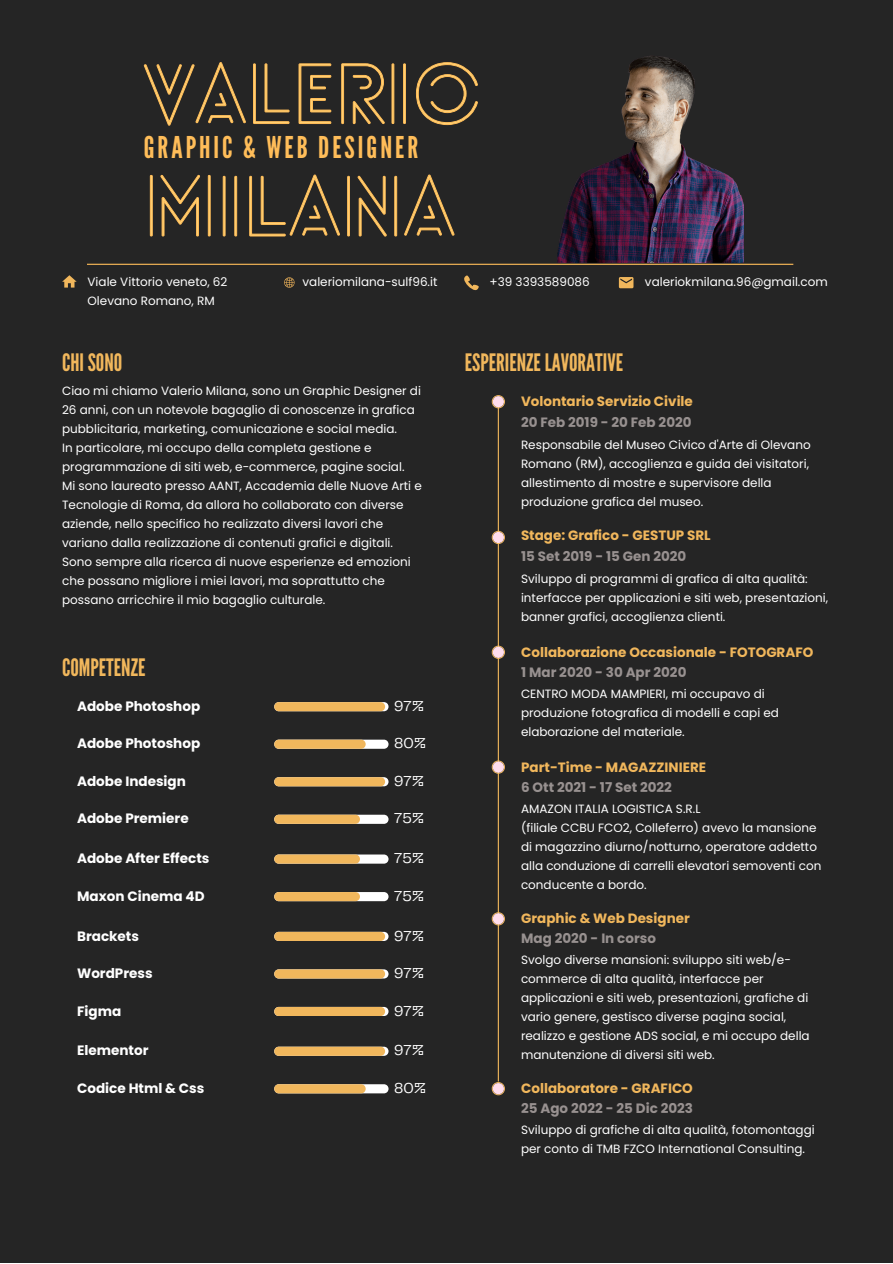
<style>
.page{position:relative;width:893px;height:1264px;background:#fff}
.page>*{position:absolute;margin:0;border:0;box-sizing:border-box;transform-origin:0 0}
.t1{font:300 81px/112.4px "Lovelo Line";color:#ffd377}
.t2{font:30px "League Gothic";letter-spacing:.1em;color:#ffbd59}
.t3{font:24px "League Gothic";color:#f1b75c}
.t4{font:15px "Telegraf";color:#fff}
.t5{font:700 13.5px "Poppins";color:#f1b75c}
.t6{font:700 13.5px "Poppins";color:#fff}
.t7{font:700 13.5px "Poppins";color:#989190}
.t8{font:12px/19px "Poppins";color:#fff}
</style>
<div class="page">
<div style="left:0;top:0;width:892px;height:1262px;background:#252525"></div>
<hr style="left:497px;top:396px;width:2px;height:685px;background:#f1b75c">
<svg style="left:274px;top:702px;width:114px;height:9px"></svg>
<svg style="left:274px;top:777px;width:114px;height:9px"></svg>
<svg style="left:274px;top:814px;width:114px;height:9px"></svg>
<svg style="left:274px;top:854px;width:114px;height:9px"></svg>
<svg style="left:274px;top:892px;width:114px;height:9px"></svg>
<svg style="left:274px;top:931px;width:114px;height:10px"></svg>
<svg style="left:274px;top:969px;width:114px;height:9px"></svg>
<svg style="left:274px;top:1006px;width:114px;height:10px"></svg>
<svg style="left:274px;top:1046px;width:114px;height:9px"></svg>
<svg style="left:274px;top:1084px;width:114px;height:9px"></svg>
<svg style="left:274px;top:739px;width:114px;height:9px"></svg>
<svg style="left:491px;top:395px;width:14px;height:13px"></svg>
<div style="left:492px;top:396px;width:12px;height:11px;background:#ffdded;border-radius:50%"></div>
<svg style="left:491px;top:531px;width:14px;height:13px"></svg>
<div style="left:492px;top:532px;width:12px;height:11px;background:#ffdded;border-radius:50%"></div>
<svg style="left:491px;top:645px;width:14px;height:14px"></svg>
<svg style="left:492px;top:646px;width:12px;height:12px"></svg>
<svg style="left:491px;top:760px;width:14px;height:13px"></svg>
<div style="left:492px;top:761px;width:12px;height:11px;background:#ffdded;border-radius:50%"></div>
<svg style="left:491px;top:912px;width:14px;height:13px"></svg>
<div style="left:492px;top:913px;width:12px;height:11px;background:#ffdded;border-radius:50%"></div>
<svg style="left:491px;top:1082px;width:14px;height:13px"></svg>
<div style="left:492px;top:1083px;width:12px;height:11px;background:#ffdded;border-radius:50%"></div>
<hr style="left:87px;top:264px;width:706px;height:1px;background:#ffbd59">
<svg style="left:62px;top:275px;width:15px;height:12px"></svg>
<svg style="left:464px;top:275px;width:14px;height:15px"></svg>
<svg style="left:284px;top:277px;width:11px;height:11px"></svg>
<svg style="left:619px;top:277px;width:14px;height:11px"></svg>
<img style="left:558px;top:56px;width:185px;height:206px">
<svg style="left:143px;top:62px;width:335px;height:64px"></svg>
<svg style="left:150px;top:174px;width:304px;height:63px"></svg>
<h1 class="t1" style="left:144px;top:46px;width:339px">VALERIO<br>MILANA</h1>
<h2 class="t2" style="left:144px;top:130px;width:276px">GRAPHIC &amp; WEB DESIGNER</h2>
<p class="t8" style="left:87px;top:272px;width:141px">Viale Vittorio veneto, 62<br>Olevano Romano, RM</p>
<p class="t8" style="left:302px;top:272px;width:136px">valeriomilana-sulf96.it</p>
<p class="t8" style="left:489px;top:272px;width:102px">+39 3393589086</p>
<p class="t8" style="left:645px;top:272px;width:184px">valeriokmilana.96@gmail.com</p>
<h3 class="t3" style="left:62px;top:348px;width:62px">CHISONO</h3>
<p class="t8" style="left:62px;top:382px;width:361px">Ciao mi chiamo Valerio Milana, sono un Graphic Designer di 26 anni, con un notevole bagaglio di conoscenze in grafica pubblicitaria, marketing, comunicazione e social media.<br>In particolare, mi occupo della completa gestione e programmazione di siti web, e-commerce, pagine social.<br>Mi sono laureato presso AANT, Accademia delle Nuove Arti e Tecnologie di Roma, da allora ho collaborato con diverse aziende, nello specifico ho realizzato diversi lavori che variano dalla realizzazione di contenuti grafici e digitali.<br>Sono sempre alla ricerca di nuove esperienze ed emozioni che possano migliore i miei lavori, ma soprattutto che possano arricchire il mio bagaglio culturale.</p>
<h3 class="t3" style="left:62px;top:653px;width:85px">COMPETENZE</h3>
<p class="t6" style="left:77px;top:696px;width:125px">Adobe Photoshop</p>
<p class="t6" style="left:77px;top:734px;width:125px">Adobe Photoshop</p>
<p class="t6" style="left:77px;top:771px;width:110px">Adobe Indesign</p>
<p class="t6" style="left:77px;top:809px;width:113px">Adobe Premiere</p>
<p class="t6" style="left:77px;top:849px;width:134px">Adobe After Effects</p>
<p class="t6" style="left:77px;top:886px;width:129px">Maxon Cinema 4D</p>
<p class="t6" style="left:77px;top:926px;width:63px">Brackets</p>
<p class="t6" style="left:77px;top:963px;width:77px">WordPress</p>
<p class="t6" style="left:77px;top:1001px;width:46px">Figma</p>
<p class="t6" style="left:77px;top:1041px;width:73px">Elementor</p>
<p class="t6" style="left:77px;top:1078px;width:129px">Codice Html &amp; Css</p>
<p class="t4" style="left:394px;top:699px;width:31px">97%</p>
<p class="t4" style="left:394px;top:737px;width:33px">80%</p>
<p class="t4" style="left:394px;top:774px;width:31px">97%</p>
<p class="t4" style="left:394px;top:812px;width:31px">75%</p>
<p class="t4" style="left:394px;top:851px;width:31px">75%</p>
<p class="t4" style="left:394px;top:889px;width:31px">75%</p>
<p class="t4" style="left:394px;top:929px;width:31px">97%</p>
<p class="t4" style="left:394px;top:966px;width:31px">97%</p>
<p class="t4" style="left:394px;top:1004px;width:31px">97%</p>
<p class="t4" style="left:394px;top:1043px;width:31px">97%</p>
<p class="t4" style="left:394px;top:1081px;width:33px">80%</p>
<h3 class="t3" style="left:465px;top:348px;width:160px">ESPERIENZE LAVORATIVE</h3>
<p class="t5" style="left:521px;top:392px;width:173px">Volontario Servizio Civile</p>
<p class="t8" style="left:521px;top:435px;width:291px">Responsabile del Museo Civico d'Arte di Olevano Romano (RM), accoglienza e guida dei visitatori, allestimento di mostre e supervisore della produzione grafica del museo.</p>
<p class="t7" style="left:521px;top:413px;width:172px">20 Feb 2019 - 20 Feb 2020</p>
<p class="t5" style="left:521px;top:526px;width:191px">Stage: Grafico - GESTUP SRL</p>
<p class="t7" style="left:521px;top:547px;width:167px">15 Set 2019 - 15 Gen 2020</p>
<p class="t8" style="left:521px;top:569px;width:309px">Sviluppo di programmi di grafica di alta qualità: interfacce per applicazioni e siti web, presentazioni, banner grafici, accoglienza clienti.</p>
<p class="t5" style="left:521px;top:642px;width:294px">Collaborazione Occasionale - FOTOGRAFO</p>
<p class="t8" style="left:521px;top:684px;width:259px">CENTRO MODA MAMPIERI, mi occupavo di produzione fotografica di modelli e capi ed elaborazione del materiale.</p>
<p class="t7" style="left:521px;top:662px;width:167px">1 Mar 2020 - 30 Apr 2020</p>
<p class="t5" style="left:521px;top:757px;width:186px">Part-Time - MAGAZZINIERE</p>
<p class="t8" style="left:521px;top:799px;width:302px">AMAZON ITALIA LOGISTICA S.R.L<br>(filiale CCBU FCO2, Colleferro) avevo la mansione di magazzino diurno/notturno, operatore addetto alla conduzione di carrelli elevatori semoventi con conducente a bordo.</p>
<p class="t7" style="left:521px;top:777px;width:152px">6 Ott 2021 - 17 Set 2022</p>
<p class="t5" style="left:521px;top:909px;width:170px">Graphic &amp; Web Designer</p>
<p class="t8" style="left:521px;top:950px;width:290px">Svolgo diverse mansioni: sviluppo siti web/e&shy;commerce di alta qualità, interfacce per applicazioni e siti web, presentazioni, grafiche di vario genere, gestisco diverse pagina social, realizzo e gestione ADS social, e mi occupo della manutenzione di diversi siti web.</p>
<p class="t7" style="left:521px;top:929px;width:136px">Mag 2020 - In corso</p>
<p class="t5" style="left:521px;top:1079px;width:173px">Collaboratore - GRAFICO</p>
<p class="t8" style="left:521px;top:1120px;width:295px">Sviluppo di grafiche di alta qualità, fotomontaggi per conto di TMB FZCO International Consulting.</p>
<p class="t7" style="left:521px;top:1098px;width:173px">25 Ago 2022 - 25 Dic 2023</p>
</div>
